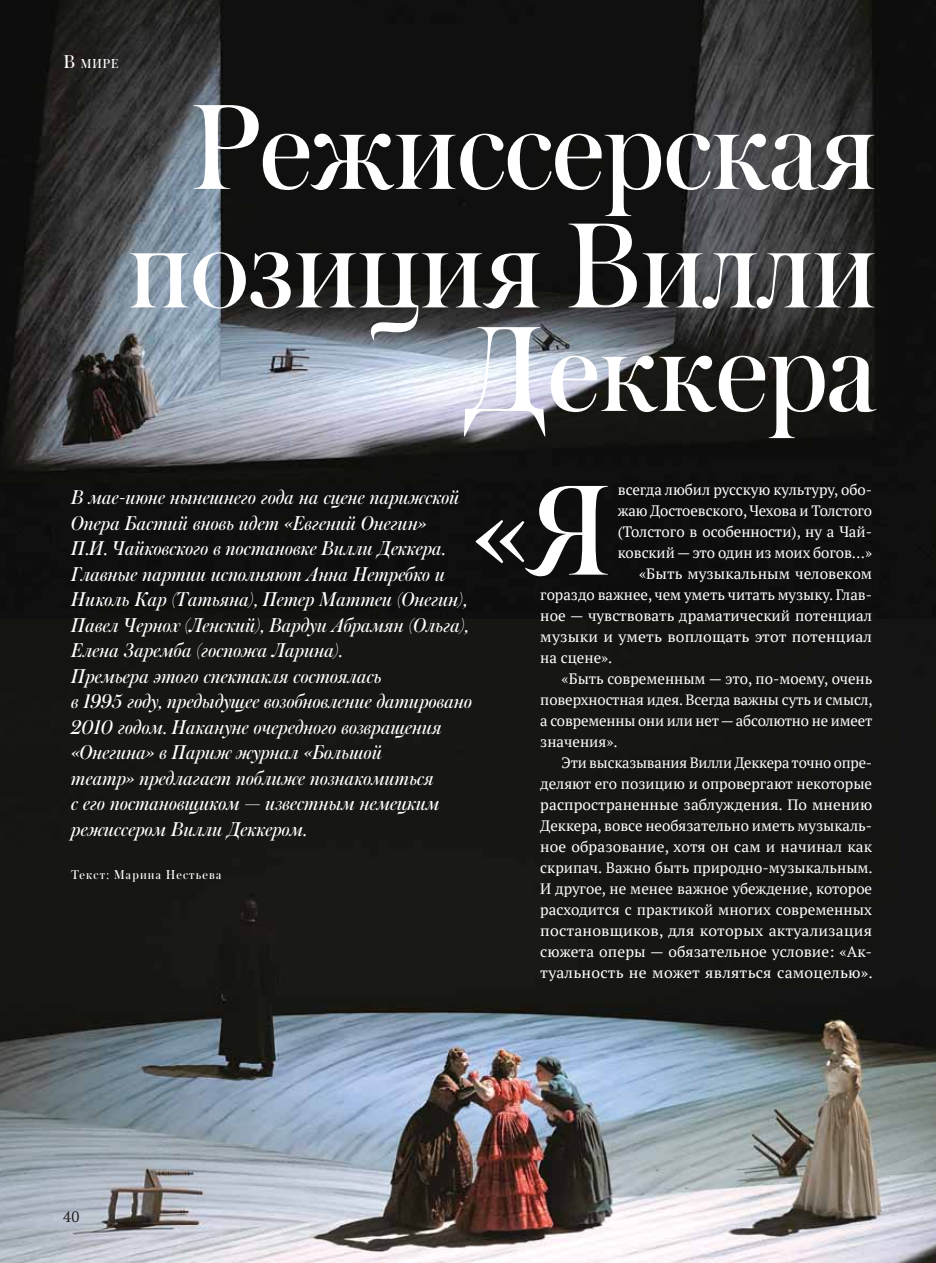
<style>
.page{position:relative;width:936px;height:1263px;background:#fff}
.page>*{position:absolute;margin:0;border:0;box-sizing:border-box;transform-origin:0 0}
.t1{font:135px "Austin Cyr";color:#fff}
.t2{font:127.5px/118.5px "Austin Cyr";color:#fff;text-align:center}
.t3{font:italic 21px/25.5px "Austin Cyr";color:#fff}
.t4{font:15px "PT Serif";color:#fff}
.t5{font:15px "PT Serif";color:#fff;scale:1.05 1}
.t6{font:15px "PT Serif";color:#231f20}
.t7{font:13.65px "Austin Cyr";color:#fff}
.t8{font:13.5px "Austin Cyr";letter-spacing:.09em;color:#fff}
.s1{font-size:19.5px}
</style>
<div class="page">
<img style="left:0;top:618px;width:935px;height:645px">
<img style="left:0;top:0;width:935px;height:618px">
<p class="t7" style="left:64px;top:58px;width:56px"><span class="s1">В</span> МИРЕ</p>
<h2 class="t2" style="left:128px;top:100px;width:749px">Режиссерская позиция Вилли</h2>
<h2 class="t2" style="left:464px;top:322px;width:414px">Деккера</h2>
<p class="t4" style="left:617px;top:480px;width:256px">всегда любил русскую культуру, обо-</p>
<p class="t4" style="left:617px;top:501px;width:256px">жаю Достоевского, Чехова и Толстого</p>
<p class="t4" style="left:617px;top:522px;width:256px">(Толстого в особенности), ну а Чай-</p>
<p class="t4" style="left:617px;top:543px;width:256px">ковский — это один из моих богов…»</p>
<p class="t4" style="left:639px;top:564px;width:235px">«Быть музыкальным человеком</p>
<p class="t4" style="left:540px;top:585px;width:333px">гораздо важнее, чем уметь читать музыку. Глав-</p>
<p class="t4" style="left:540px;top:606px;width:333px">ное — чувствовать драматический потенциал</p>
<p class="t5" style="left:540px;top:627px;width:317px">музыки и уметь воплощать этот потенциал</p>
<p class="t4" style="left:540px;top:648px;width:74px">на сцене».</p>
<p class="t4" style="left:561px;top:669px;width:312px">«Быть современным — это, по-моему, очень</p>
<p class="t4" style="left:540px;top:690px;width:334px">поверхностная идея. Всегда важны суть и смысл,</p>
<p class="t4" style="left:540px;top:711px;width:333px">а современны они или нет — абсолютно не имеет</p>
<p class="t4" style="left:540px;top:732px;width:79px">значения».</p>
<p class="t4" style="left:561px;top:753px;width:312px">Эти высказывания Вилли Деккера точно опре-</p>
<p class="t4" style="left:540px;top:774px;width:333px">деляют его позицию и опровергают некоторые</p>
<p class="t4" style="left:540px;top:795px;width:333px">распространенные заблуждения. По мнению</p>
<p class="t4" style="left:540px;top:816px;width:333px">Деккера, вовсе необязательно иметь музыкаль-</p>
<p class="t4" style="left:540px;top:837px;width:333px">ное образование, хотя он сам и начинал как</p>
<p class="t4" style="left:540px;top:858px;width:334px">скрипач. Важно быть природно-музыкальным.</p>
<p class="t4" style="left:540px;top:879px;width:333px">И другое, не менее важное убеждение, которое</p>
<p class="t4" style="left:540px;top:900px;width:333px">расходится с практикой многих современных</p>
<p class="t5" style="left:540px;top:921px;width:317px">постановщиков, для которых актуализация</p>
<p class="t4" style="left:540px;top:942px;width:333px">сюжета оперы — обязательное условие: «Ак-</p>
<p class="t5" style="left:540px;top:963px;width:318px">туальность не может являться самоцелью».</p>
<h1 class="t1" style="left:470px;top:478px;width:140px">«Я</h1>
<p class="t3" style="left:71px;top:487px;width:402px">В мае-июне нынешнего года на сцене парижской Опера Бастий вновь идет «Евгений Онегин»<br>П.И. Чайковского в постановке Вилли Деккера.<br>Главные партии исполняют Анна Нетребко и Николь Кар (Татьяна), Петер Маттеи (Онегин), Павел Чернох (Ленский), Вардуи Абрамян (Ольга), Елена Заремба (госпожа Ларина).<br>Премьера этого спектакля состоялась<br>в 1995 году, предыдущее возобновление датировано 2010 годом. Накануне очередного возвращения «Онегина» в Париж журнал «Большой<br>театр» предлагает поближе познакомиться<br>с его постановщиком — известным немецким режиссером Вилли Деккером.</p>
<p class="t8" style="left:71px;top:869px;width:151px">Текст: Марина Нестьева</p>
<p class="t6" style="left:63px;top:1207px;width:18px">40</p>
</div>
